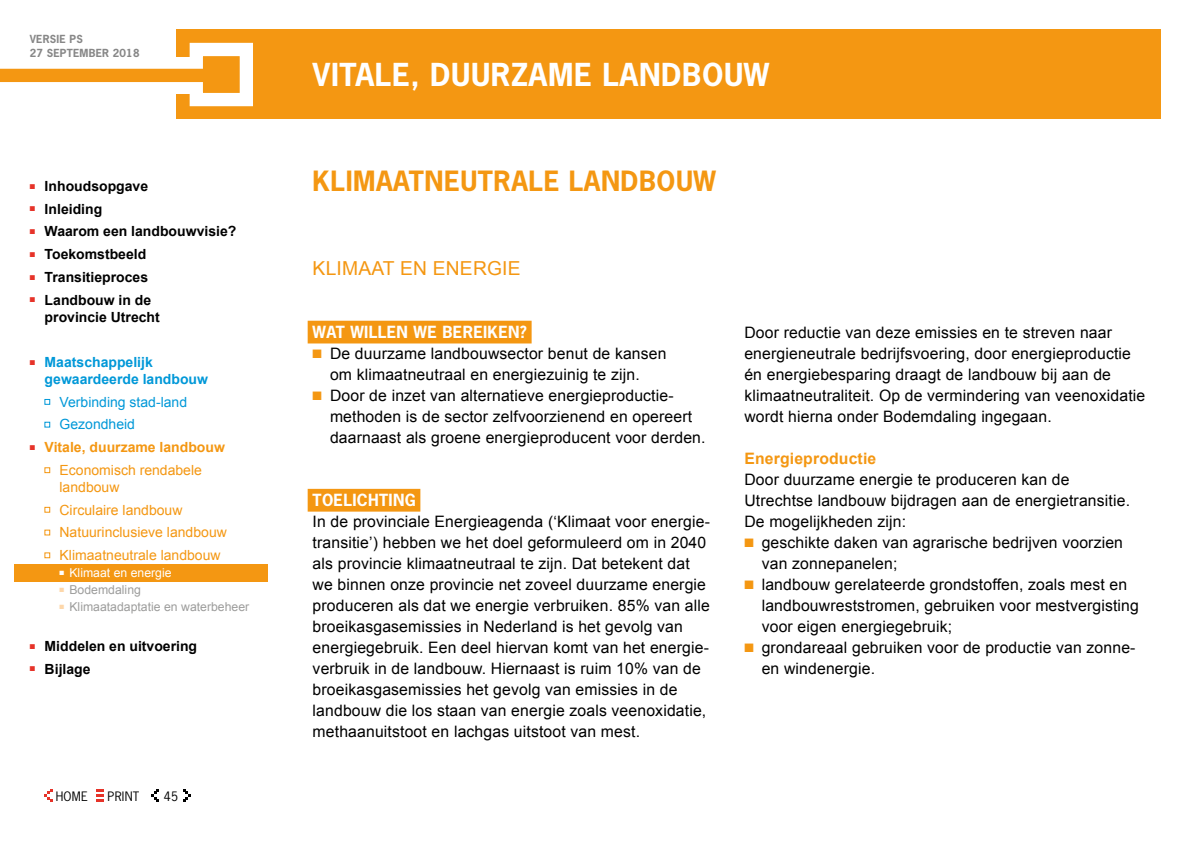
<style>
.page{position:relative;width:1191px;height:844px;background:#fff}
.page>*{position:absolute;margin:0;border:0;box-sizing:border-box;transform-origin:0 0}
.t1{font:700 29.75px "News Gothic";letter-spacing:.02em;color:#fff}
.t2{font:700 26.25px "News Gothic";letter-spacing:.02em;color:#f49712}
.t3{font:19.25px "Arial";letter-spacing:.01em;color:#f49712}
.t4{font:15.75px/21px "Arial";letter-spacing:.01em;color:#000}
.t5{font:700 15.75px "News Gothic";letter-spacing:.02em;color:#fff}
.t6{font:700 15.75px "Arial";letter-spacing:.01em;color:#f49712}
.t7{font:700 14px/16.8px "Arial";color:#000}
.t8{font:14px/22.8px "Arial";color:#f49712}
.t9{font:700 14px/22.8px "Arial";color:#f49712;text-align:center}
.t10{font:700 14px/16.8px "Arial";color:#0098d8}
.t11{font:14px/22.8px "Arial";color:#0098d8}
.t12{font:12.25px "Arial";color:#9d9d9c}
.t13{font:12.25px "Arial";color:#fff}
.t14{font:12.25px "News Gothic";letter-spacing:.02em;color:#000}
.t15{font:700 10.5px/14px "News Gothic";letter-spacing:.02em;color:#878787}
.s1{font-weight:400}
.s2{color:#f49712}
</style>
<div class="page">
<div style="left:177px;top:30px;width:984px;height:89px;background:#f49712"></div>
<div style="left:190px;top:43px;width:63px;height:63px;background:#f49712;border:13px solid #fff"></div>
<div style="left:157px;top:57px;width:39px;height:37px;background:#fff"></div>
<div style="left:0;top:69px;width:222px;height:13px;background:#f49712"></div>
<div style="left:15px;top:564px;width:253px;height:17px;background:#f49712"></div>
<svg style="left:152px;top:789px;width:7px;height:12px"></svg>
<svg style="left:45px;top:789px;width:7px;height:12px"></svg>
<svg style="left:183px;top:789px;width:8px;height:12px"></svg>
<svg style="left:96px;top:789px;width:8px;height:12px"></svg>
<svg style="left:44px;top:399px;width:6px;height:5px"></svg>
<svg style="left:44px;top:421px;width:6px;height:6px"></svg>
<svg style="left:44px;top:467px;width:6px;height:6px"></svg>
<svg style="left:44px;top:507px;width:6px;height:5px"></svg>
<svg style="left:44px;top:529px;width:6px;height:6px"></svg>
<svg style="left:44px;top:552px;width:6px;height:6px"></svg>
<div style="left:308px;top:320px;width:223px;height:23px;background:#f49712"></div>
<div style="left:308px;top:488px;width:112px;height:23px;background:#f49712"></div>
<p class="t15" style="left:30px;top:32px;width:111px">VERSIE PS<br>27 SEPTEMBER 2018</p>
<p class="t7" style="left:30px;top:178px;width:120px"><sup>■</sup> Inhoudsopgave</p>
<p class="t7" style="left:30px;top:201px;width:74px"><sup>■</sup> Inleiding</p>
<p class="t7" style="left:30px;top:223px;width:208px"><sup>■</sup> Waarom een landbouwvisie?</p>
<p class="t7" style="left:30px;top:246px;width:118px"><sup>■</sup> Toekomstbeeld</p>
<p class="t7" style="left:30px;top:269px;width:120px"><sup>■</sup> Transitieproces</p>
<p class="t7" style="left:45px;top:292px;width:117px;text-indent:-15px"><sup>■</sup> Landbouw in de provincie Utrecht</p>
<p class="t10" style="left:45px;top:354px;width:165px;text-indent:-15px"><sup>■</sup> Maatschappelijk gewaardeerde landbouw</p>
<p class="t11" style="left:60px;top:390px;width:129px">Verbinding stad-land<br>Gezondheid</p>
<p class="t9" style="left:30px;top:436px;width:197px"><sup>■</sup> Vitale, duurzame landbouw<br><span class="s1">Economisch rendabele</span></p>
<p class="t8" style="left:60px;top:475px;width:169px">landbouw<br>Circulaire landbouw<br>Natuurinclusieve landbouw<br>Klimaatneutrale landbouw</p>
<p class="t13" style="left:60px;top:564px;width:114px">■ Klimaat en energie</p>
<p class="t12" style="left:60px;top:581px;width:83px"><sup>■</sup> Bodemdaling</p>
<p class="t12" style="left:60px;top:599px;width:191px"><sup>■</sup> Klimaatadaptatie en waterbeheer</p>
<p class="t7" style="left:30px;top:638px;width:169px"><sup>■</sup> Middelen en uitvoering</p>
<p class="t7" style="left:30px;top:660px;width:62px"><sup>■</sup> Bijlage</p>
<p class="t14" style="left:56px;top:787px;width:34px">HOME</p>
<p class="t14" style="left:108px;top:787px;width:33px">PRINT</p>
<p class="t14" style="left:164px;top:787px;width:16px">45</p>
<h1 class="t1" style="left:313px;top:55px;width:458px">VITALE, DUURZAME LANDBOUW</h1>
<h2 class="t2" style="left:313px;top:164px;width:405px">KLIMAATNEUTRALE LANDBOUW</h2>
<p class="t3" style="left:313px;top:255px;width:209px">KLIMAAT EN ENERGIE</p>
<p class="t5" style="left:313px;top:321px;width:216px">WAT WILLEN WE BEREIKEN?</p>
<p class="t4" style="left:330px;top:343px;width:338px;text-indent:-17px"><span class="s2">■</span> De duurzame landbouwsector benut de kansen om klimaatneutraal en energiezuinig te zijn.</p>
<p class="t4" style="left:330px;top:385px;width:377px;text-indent:-17px"><span class="s2">■</span> Door de inzet van alternatieve energieproductie&shy;methoden is de sector zelfvoorzienend en opereert daarnaast als groene energieproducent voor derden.</p>
<p class="t5" style="left:313px;top:489px;width:105px">TOELICHTING</p>
<p class="t4" style="left:313px;top:511px;width:399px">In de provinciale Energieagenda (‘Klimaat voor energie&shy;transitie’) hebben we het doel geformuleerd om in 2040 als provincie klimaatneutraal te zijn. Dat betekent dat we binnen onze provincie net zoveel duurzame energie produceren als dat we energie verbruiken. 85% van alle broeikasgasemissies in Nederland is het gevolg van energiegebruik. Een deel hiervan komt van het energie&shy;verbruik in de landbouw. Hiernaast is ruim 10% van de broeikasgasemissies het gevolg van emissies in de landbouw die los staan van energie zoals veenoxidatie, methaanuitstoot en lachgas uitstoot van mest.</p>
<p class="t4" style="left:744px;top:322px;width:402px">Door reductie van deze emissies en te streven naar energieneutrale bedrijfsvoering, door energieproductie én energiebesparing draagt de landbouw bij aan de klimaatneutraliteit. Op de vermindering van veenoxidatie wordt hierna onder Bodemdaling ingegaan.</p>
<p class="t6" style="left:744px;top:448px;width:133px">Energieproductie</p>
<p class="t4" style="left:744px;top:469px;width:387px">Door duurzame energie te produceren kan de<br>Utrechtse landbouw bijdragen aan de energietransitie.<br>De mogelijkheden zijn:</p>
<p class="t4" style="left:761px;top:532px;width:363px;text-indent:-17px"><span class="s2">■</span> geschikte daken van agrarische bedrijven voorzien van zonnepanelen;</p>
<p class="t4" style="left:761px;top:574px;width:379px;text-indent:-17px"><span class="s2">■</span> landbouw gerelateerde grondstoffen, zoals mest en landbouwreststromen, gebruiken voor mestvergisting voor eigen energiegebruik;</p>
<p class="t4" style="left:761px;top:637px;width:375px;text-indent:-17px"><span class="s2">■</span> grondareaal gebruiken voor de productie van zonne&shy;en windenergie.</p>
</div>
